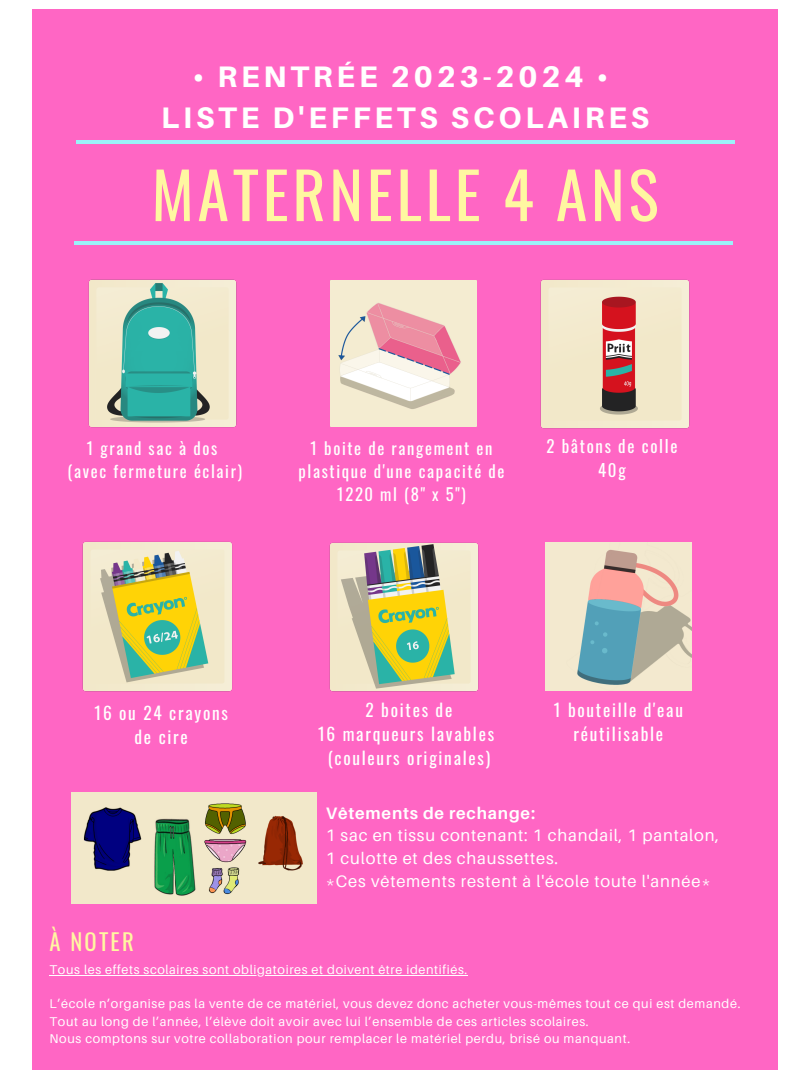
<style>
.page{position:relative;width:810px;height:1080px;background:#fff}
.page>*{position:absolute;margin:0;border:0;box-sizing:border-box;transform-origin:0 0}
.t1{font:63.69px "Oswald";letter-spacing:.06em;color:#fff7a1}
.t2{font:800 29.69px "Aileron";letter-spacing:.13em;color:#fff}
.t3{font:22.62px "Oswald";letter-spacing:.1em;color:#fff7a1}
.t4{font:17.31px/24px "Oswald";letter-spacing:.1em;color:#fff;text-align:center}
.t5{font:16.88px/23.6px "Oswald";letter-spacing:.1em;color:#fff;text-align:center}
.t6{font:16.62px/22.9px "Oswald";letter-spacing:.1em;color:#fff;text-align:center}
.t7{font:16.56px/22.6px "Aileron";letter-spacing:.05em;color:#fff}
.t8{font:700 16.56px "Aileron";letter-spacing:.05em;color:#fff}
.t9{font:12.69px "Aileron";letter-spacing:.05em;color:#fff}
</style>
<div class="page">
<div style="left:33px;top:10px;width:745px;height:1060px;background:#ff66c4"></div>
<hr style="left:74px;top:241px;width:659px;height:4px;background:#9bf1f9">
<hr style="left:76px;top:141px;width:659px;height:3px;background:#9bf1f9">
<img style="left:540px;top:279px;width:150px;height:150px">
<img style="left:88px;top:279px;width:149px;height:149px">
<img style="left:329px;top:542px;width:150px;height:150px">
<img style="left:82px;top:541px;width:151px;height:151px">
<img style="left:331px;top:281px;width:145px;height:145px">
<img style="left:71px;top:793px;width:245px;height:110px">
<img style="left:546px;top:543px;width:145px;height:147px">
<hr style="left:50px;top:975px;width:418px;height:1px;background:#fff">
<p class="t2" style="left:193px;top:58px;width:417px">• RENTRÉE 2023-2024 •</p>
<p class="t2" style="left:161px;top:100px;width:490px">LISTE D'EFFETS SCOLAIRES</p>
<p class="t1" style="left:152px;top:145px;width:508px">MATERNELLE 4 ANS</p>
<p class="t6" style="left:87px;top:436px;width:132px">1 grand sac à dos</p>
<p class="t6" style="left:68px;top:459px;width:176px">(avec fermeture éclair)</p>
<p class="t6" style="left:298px;top:436px;width:207px">1 boite de rangement en plastique d'une capacité de<br>1220 ml (8" x 5")</p>
<p class="t5" style="left:546px;top:434px;width:133px">2 bâtons de colle<br>40g</p>
<p class="t4" style="left:94px;top:700px;width:135px">16 ou 24 crayons de cire</p>
<p class="t4" style="left:318px;top:697px;width:178px">2 boites de<br>16 marqueurs lavables</p>
<p class="t4" style="left:328px;top:745px;width:164px">(couleurs originales)</p>
<p class="t4" style="left:554px;top:697px;width:131px">1 bouteille d'eau réutilisable</p>
<p class="t8" style="left:326px;top:803px;width:211px">Vêtements de rechange:</p>
<p class="t7" style="left:326px;top:824px;width:395px">1 sac en tissu contenant: 1 chandail, 1 pantalon,<br>1 culotte et des chaussettes.</p>
<p class="t7" style="left:326px;top:869px;width:386px">*Ces vêtements restent à l'école toute l'année*</p>
<p class="t3" style="left:50px;top:924px;width:86px">À NOTER</p>
<p class="t9" style="left:50px;top:961px;width:419px">Tous les effets scolaires sont obligatoires et doivent être identifiés.</p>
<p class="t9" style="left:50px;top:996px;width:692px">L’école n’organise pas la vente de ce matériel, vous devez donc acheter vous-mêmes tout ce qui est demandé.</p>
<p class="t9" style="left:50px;top:1013px;width:541px">Tout au long de l’année, l’élève doit avoir avec lui l’ensemble de ces articles scolaires.</p>
<p class="t9" style="left:50px;top:1031px;width:582px">Nous comptons sur votre collaboration pour remplacer le matériel perdu, brisé ou manquant.</p>
</div>
